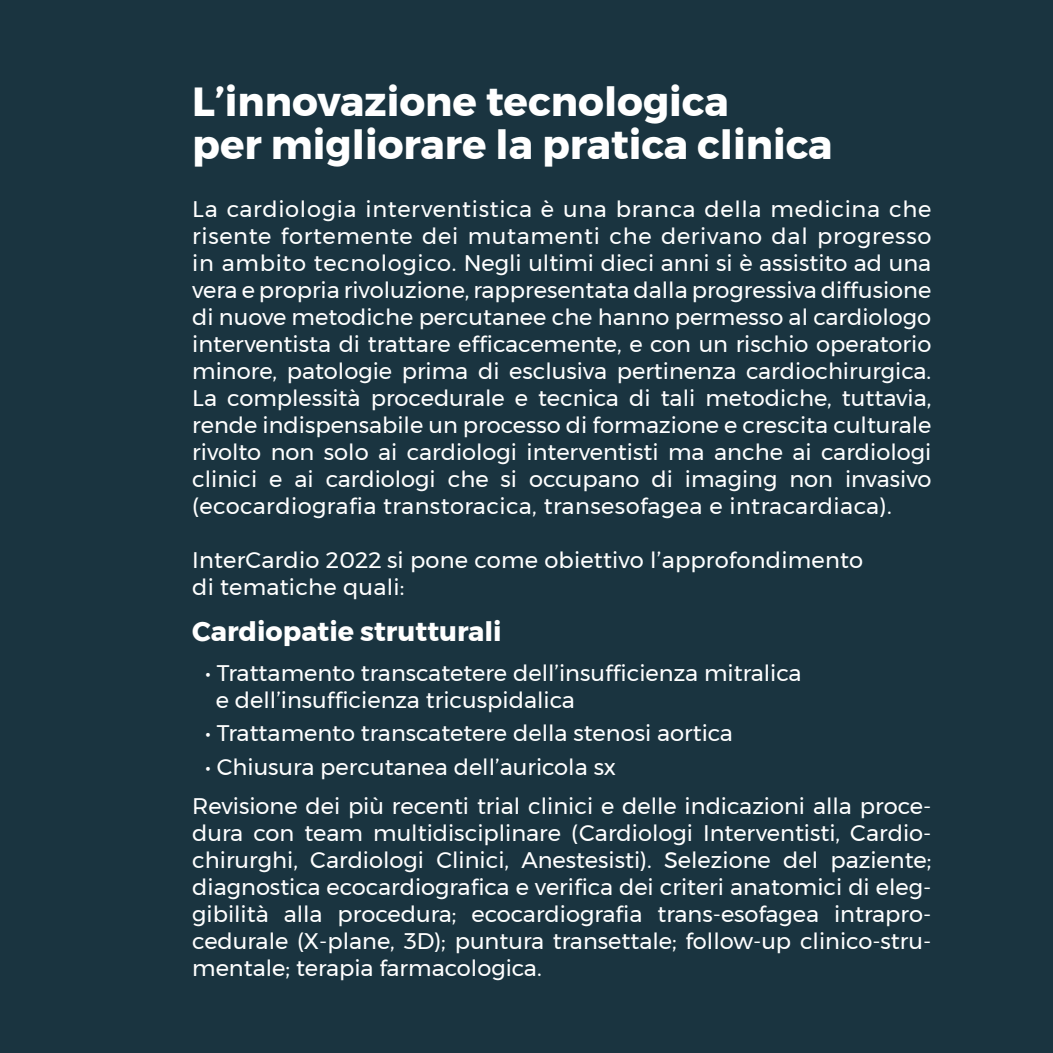
<style>
.page{position:relative;width:1053px;height:1053px;background:#fff}
.page>*{position:absolute;margin:0;border:0;box-sizing:border-box;transform-origin:0 0}
.t1{font:700 40.5px/42.8px "Montserrat";color:#fff}
.t2{font:700 27px "Montserrat";color:#fff}
.t3{font:22.5px/27px "Montserrat";color:#fff}
</style>
<div class="page">
<div style="left:0;top:0;width:1052px;height:1052px;background:#1a3440"></div>
<h1 class="t1" style="left:192px;top:80px;width:641px">L’innovazione tecnologica<br>per migliorare la pratica clinica</h1>
<p class="t3" style="left:192px;top:195px;width:740px;text-align:justify">La cardiologia interventistica è una branca della medicina che risente fortemente dei mutamenti che derivano dal progresso in ambito tecnologico. Negli ultimi dieci anni si è assistito ad una vera e propria rivoluzione, rappresentata dalla progressiva diffusione di nuove metodiche percutanee che hanno permesso al cardiologo interventista di trattare efficacemente, e con un rischio operatorio minore, patologie prima di esclusiva pertinenza cardiochirurgica.<br>La complessità procedurale e tecnica di tali metodiche, tuttavia, rende indispensabile un processo di formazione e crescita culturale rivolto non solo ai cardiologi interventisti ma anche ai cardiologi clinici e ai cardiologi che si occupano di imaging non invasivo (ecocardiografia transtoracica, transesofagea e intracardiaca).</p>
<p class="t3" style="left:192px;top:546px;width:672px">InterCardio 2022 si pone come obiettivo l’approfondimento di tematiche quali:</p>
<p class="t2" style="left:192px;top:609px;width:311px">Cardiopatie strutturali</p>
<p class="t3" style="left:216px;top:659px;width:587px;text-indent:-11px">• Trattamento transcatetere dell’insufficienza mitralica e dell’insufficienza tricuspidalica</p>
<p class="t3" style="left:205px;top:719px;width:529px">• Trattamento transcatetere della stenosi aortica</p>
<p class="t3" style="left:192px;top:746px;width:740px;line-height:39.8px;text-indent:13px">• Chiusura percutanea dell’auricola sx<br>Revisione dei più recenti trial clinici e delle indicazioni alla proce-</p>
<p class="t3" style="left:192px;top:819px;width:740px;text-align:justify">dura con team multidisciplinare (Cardiologi Interventisti, Cardio&shy;chirurghi, Cardiologi Clinici, Anestesisti). Selezione del paziente; diagnostica ecocardiografica e verifica dei criteri anatomici di eleg&shy;gibilità alla procedura; ecocardiografia trans-esofagea intrapro&shy;cedurale (X-plane, 3D); puntura transettale; follow-up clinico-stru&shy;mentale; terapia farmacologica.</p>
</div>
